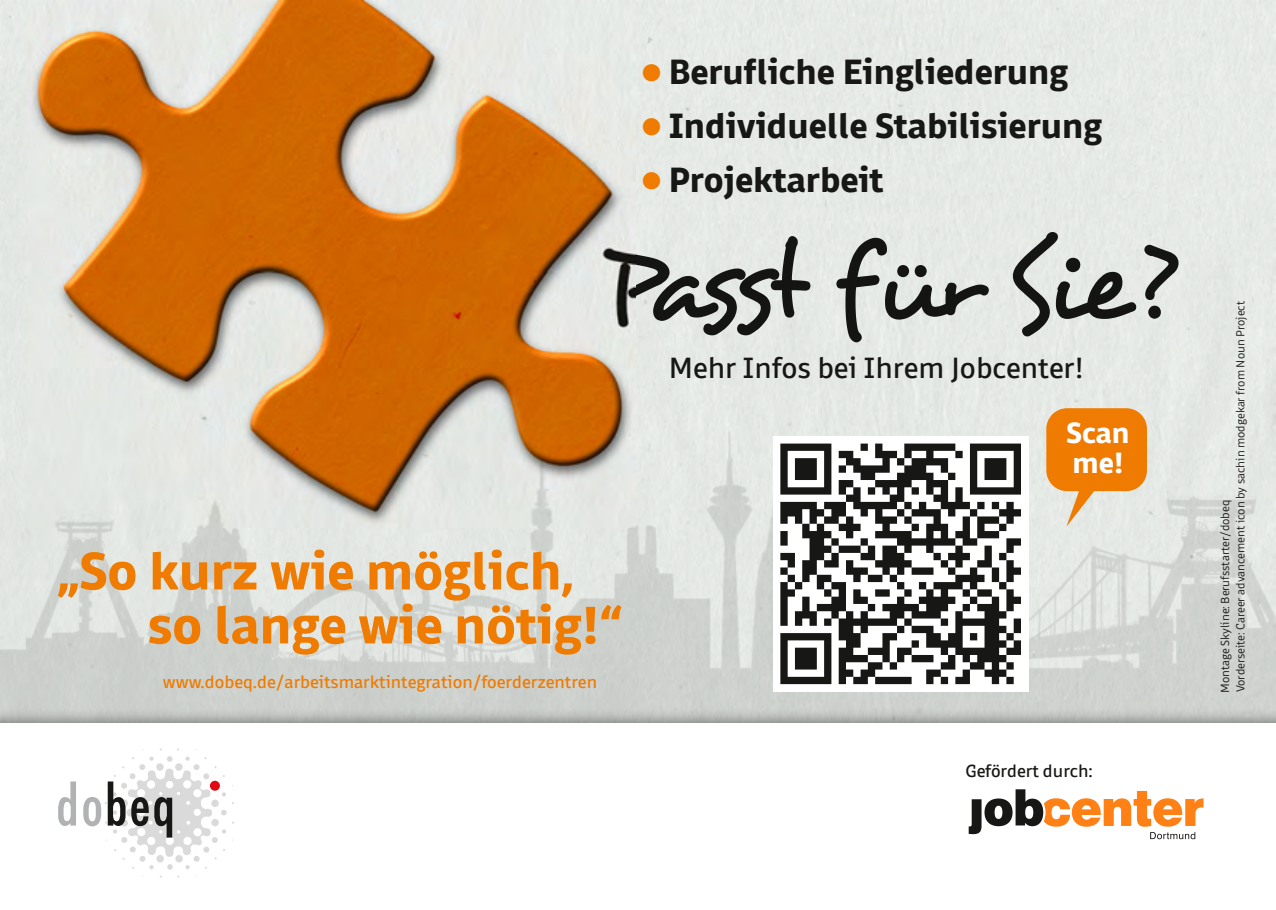
<style>
.page{position:relative;width:1276px;height:910px;background:#fff}
.page>*{position:absolute;margin:0;border:0;box-sizing:border-box;transform-origin:0 0}
.t1{font:700 54px/54px "Domotika Pro";color:#ef7b00}
.t2{font:700 36px "Domotika Pro";color:#171715}
.t3{font:30px "Domotika Pro";color:#171715}
.t4{font:700 30px/30px "Domotika Pro";color:#fff}
.t5{font:18px "Domotika Pro";color:#ef7b00}
.t6{font:18px "Domotika Pro";color:#171715}
.t7{font:300 12px/15.3px "Domotika Pro";color:#171715}
.s1{color:#ef7b00}
</style>
<div class="page">
<img style="left:0;top:427px;width:1276px;height:280px">
<svg style="left:1013px;top:232px;width:165px;height:104px;background:#b2b5b1"></svg>
<svg style="left:836px;top:238px;width:153px;height:104px;background:#b7bab7"></svg>
<svg style="left:635px;top:236px;width:175px;height:99px;background:#a5a8a4"></svg>
<img style="left:28px;top:0;width:607px;height:527px">
<svg style="left:968px;top:789px;width:235px;height:50px"></svg>
<svg style="left:58px;top:781px;width:18px;height:45px"></svg>
<svg style="left:83px;top:756px;width:151px;height:121px"></svg>
<div style="left:773px;top:436px;width:255px;height:255px;background:#fff"></div>
<svg style="left:780px;top:444px;width:241px;height:240px"></svg>
<svg style="left:1046px;top:408px;width:101px;height:119px;background:#eb9d47"></svg>
<h2 class="t2" style="left:642px;top:50px;width:427px"><span class="s1">●</span> Berufliche Eingliederung</h2>
<h2 class="t2" style="left:642px;top:104px;width:461px"><span class="s1">●</span> Individuelle Stabilisierung</h2>
<h2 class="t2" style="left:642px;top:158px;width:243px"><span class="s1">●</span> Projektarbeit</h2>
<h1 class="t1" style="left:148px;top:543px;width:475px;text-indent:-90px">„So kurz wie möglich, so lange wie nötig!“</h1>
<h3 class="t5" style="left:163px;top:671px;width:436px">www.dobeq.de/arbeitsmarktintegration/foerderzentren</h3>
<h3 class="t3" style="left:669px;top:349px;width:417px">Mehr Infos bei Ihrem Jobcenter!</h3>
<h3 class="t4" style="left:1066px;top:417px;width:65px">Scan me!</h3>
<h3 class="t6" style="left:965px;top:759px;width:129px">Gefördert durch:</h3>
<p class="t7" style="left:1217px;top:693px;width:393px;rotate:-90deg">Montage Skyline: Berufsstarter/dobeq<br>Vorderseite: Career advancement icon by sachin modgekar from Noun Project</p>
</div>
